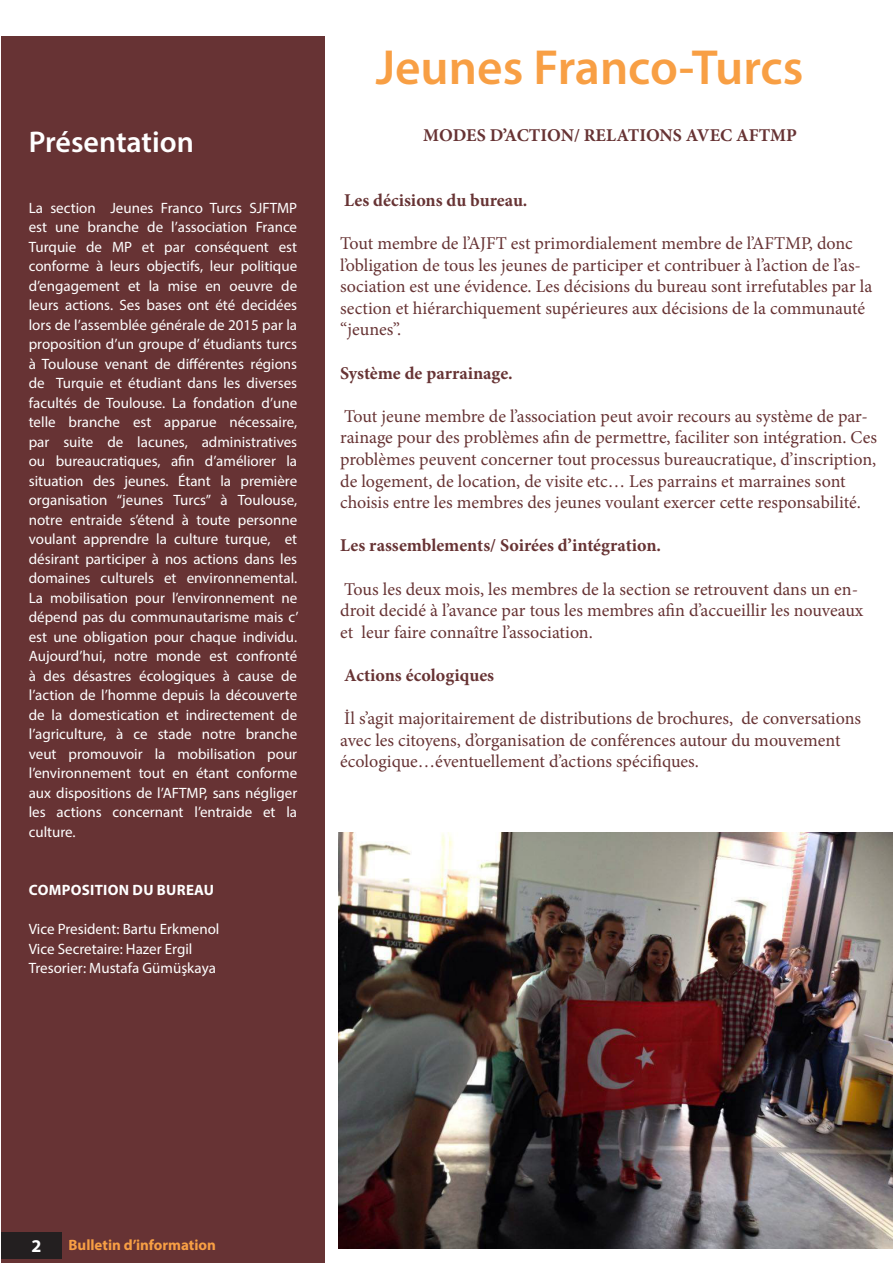
<style>
.page{position:relative;width:893px;height:1263px;background:#fff}
.page>*{position:absolute;margin:0;border:0;box-sizing:border-box;transform-origin:0 0}
.Head_1{font:600 49.5px "Myriad Pro";color:#f89f44}
.Head_2_reverse{font:600 30px "Myriad Pro";color:#fff}
.t1{font:18px/21.6px "Minion Pro";color:#673334}
.t2{font:700 18px "Minion Pro";color:#673334}
.t3{font:700 18px "Myriad Pro";color:#fff}
.Body_reverse{font:15px/19.5px "Myriad Pro";color:#fff;text-align:justify}
.t4{font:700 15px "Myriad Pro";color:#f89f44}
.Body_reverse-2{font:700 15px "Myriad Pro";letter-spacing:.02em;color:#fff}
</style>
<div class="page">
<div style="left:1px;top:37px;width:324px;height:1226px;background:#673334"></div>
<img style="left:338px;top:833px;width:555px;height:416px">
<div style="left:1px;top:1232px;width:60px;height:26px;background:#231f20"></div>
<p class="Head_2_reverse" style="left:29px;top:123px;width:167px">Présentation</p>
<p class="Body_reverse" style="left:29px;top:198px;width:271px">La section Jeunes Franco Turcs SJFTMP est une branche de l’association France Turquie de MP et par conséquent est conforme à leurs objectifs, leur politique d’engagement et la mise en oeuvre de leurs actions. Ses bases ont été decidées lors de l’assemblée générale de 2015 par la proposition d’un groupe d’ étudiants turcs à Toulouse venant de différentes régions de Turquie et étudiant dans les diverses facultés de Toulouse. La fondation d’une telle branche est apparue nécessaire, par suite de lacunes, administratives ou bureaucratiques, afin d’améliorer la situation des jeunes. Étant la première organisation “jeunes Turcs” à Toulouse, notre entraide s’étend à toute personne voulant apprendre la culture turque, et désirant participer à nos actions dans les domaines culturels et environnemental.<br>La mobilisation pour l’environnement ne dépend pas du communautarisme mais c’ est une obligation pour chaque individu.<br>Aujourd’hui, notre monde est confronté à des désastres écologiques à cause de l’action de l’homme depuis la découverte de la domestication et indirectement de l’agriculture, à ce stade notre branche veut promouvoir la mobilisation pour l’environnement tout en étant conforme aux dispositions de l’AFTMP, sans négliger les actions concernant l’entraide et la culture.</p>
<p class="Body_reverse-2" style="left:29px;top:880px;width:187px">COMPOSITION DU BUREAU</p>
<p class="Body_reverse" style="left:29px;top:919px;width:192px">Vice President: Bartu Erkmenol</p>
<p class="Body_reverse" style="left:29px;top:939px;width:165px">Vice Secretaire: Hazer Ergil</p>
<p class="Body_reverse" style="left:29px;top:958px;width:189px">Tresorier: Mustafa Gümüşkaya</p>
<p class="Head_1" style="left:376px;top:36px;width:429px">Jeunes Franco-Turcs</p>
<p class="t2" style="left:423px;top:123px;width:375px">MODES D’ACTION/ RELATIONS AVEC AFTMP</p>
<p class="t2" style="left:344px;top:187px;width:185px">Les décisions du bureau.</p>
<p class="t1" style="left:340px;top:233px;width:534px">Tout membre de l’AJFT est primordialement membre de l’AFTMP, donc l’obligation de tous les jeunes de participer et contribuer à l’action de l’as&shy;sociation est une évidence. Les décisions du bureau sont irrefutables par la section et hiérarchiquement supérieures aux décisions de la communauté “jeunes”.</p>
<p class="t2" style="left:340px;top:360px;width:174px">Système de parrainage.</p>
<p class="t1" style="left:340px;top:405px;width:538px">Tout jeune membre de l’association peut avoir recours au système de par&shy;rainage pour des problèmes afin de permettre, faciliter son intégration. Ces problèmes peuvent concerner tout processus bureaucratique, d’inscription, de logement, de location, de visite etc… Les parrains et marraines sont choisis entre les membres des jeunes voulant exercer cette responsabilité.</p>
<p class="t2" style="left:340px;top:533px;width:322px">Les rassemblements/ Soirées d’intégration.</p>
<p class="t1" style="left:340px;top:578px;width:525px">Tous les deux mois, les membres de la section se retrouvent dans un en&shy;droit decidé à l’avance par tous les membres afin d’accueillir les nouveaux et leur faire connaître l’association.</p>
<p class="t2" style="left:344px;top:663px;width:152px">Actions écologiques</p>
<p class="t1" style="left:340px;top:708px;width:522px">İl s’agit majoritairement de distributions de brochures, de conversations avec les citoyens, d’organisation de conférences autour du mouvement écologique…éventuellement d’actions spécifiques.</p>
<p class="t3" style="left:31px;top:1234px;width:11px">2</p>
<p class="t4" style="left:69px;top:1235px;width:149px">Bulletin d’information</p>
</div>
